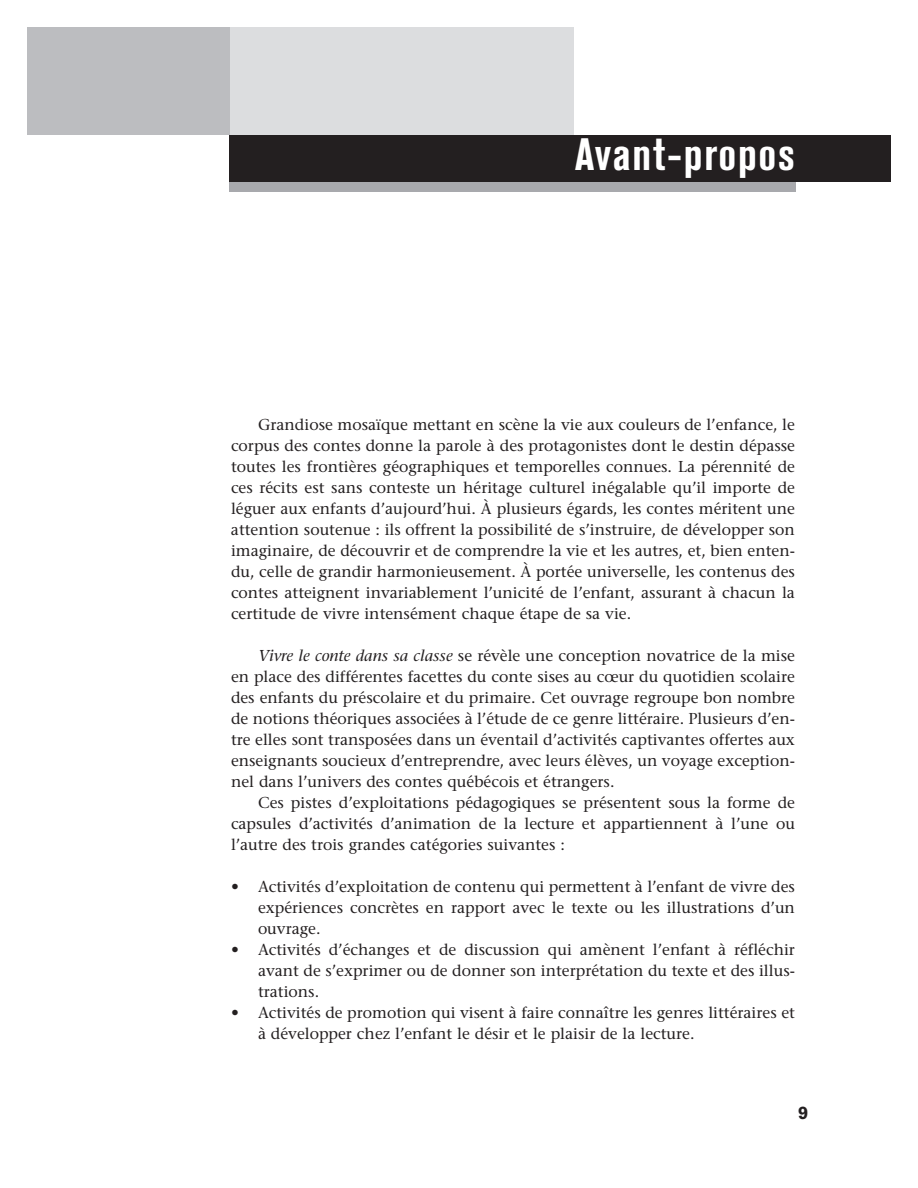
<style>
.page{position:relative;width:918px;height:1188px;background:#fff}
.page>*{position:absolute;margin:0;border:0;box-sizing:border-box;transform-origin:0 0}
.t1{font:700 condensed 45px "Akzidenz Grotesk BE";letter-spacing:.04em;color:#fff}
.t2{font:700 18px "Akzidenz Grotesk BE";color:#231f20}
.t3{font:15.75px/21px "Stone Serif";color:#231f20;text-align:justify}
.s1{font-style:italic}
</style>
<div class="page">
<div style="left:229px;top:27px;width:345px;height:108px;background:#dcdddf"></div>
<div style="left:27px;top:27px;width:203px;height:108px;background:#bcbdc0"></div>
<div style="left:230px;top:135px;width:661px;height:47px;background:#231f20"></div>
<div style="left:230px;top:182px;width:566px;height:9px;background:#a8a9ad"></div>
<h1 class="t1" style="left:575px;top:138px;width:222px">Avant-propos</h1>
<p class="t3" style="left:231px;top:416px;width:566px;text-indent:27px">Grandiose mosaïque mettant en scène la vie aux couleurs de l’enfance, le corpus des contes donne la parole à des protagonistes dont le destin dépasse toutes les frontières géographiques et temporelles connues. La pérennité de ces récits est sans conteste un héritage culturel inégalable qu’il importe de léguer aux enfants d’aujourd’hui. À plusieurs égards, les contes méritent une attention soutenue : ils offrent la possibilité de s’instruire, de développer son imaginaire, de découvrir et de comprendre la vie et les autres, et, bien enten&shy;du, celle de grandir harmonieusement. À portée universelle, les contenus des contes atteignent invariablement l’unicité de l’enfant, assurant à chacun la certitude de vivre intensément chaque étape de sa vie.</p>
<p class="t3" style="left:231px;top:647px;width:566px;text-indent:27px"><span class="s1">Vivre le conte dans sa classe</span> se révèle une conception novatrice de la mise en place des différentes facettes du conte sises au cœur du quotidien scolaire des enfants du préscolaire et du primaire. Cet ouvrage regroupe bon nombre de notions théoriques associées à l’étude de ce genre littéraire. Plusieurs d’en&shy;tre elles sont transposées dans un éventail d’activités captivantes offertes aux enseignants soucieux d’entreprendre, avec leurs élèves, un voyage exception&shy;nel dans l’univers des contes québécois et étrangers.</p>
<p class="t3" style="left:231px;top:794px;width:566px;text-indent:27px">Ces pistes d’exploitations pédagogiques se présentent sous la forme de capsules d’activités d’animation de la lecture et appartiennent à l’une ou l’autre des trois grandes catégories suivantes :</p>
<p class="t3" style="left:258px;top:878px;width:539px;text-indent:-27px">• Activités d’exploitation de contenu qui permettent à l’enfant de vivre des expériences concrètes en rapport avec le texte ou les illustrations d’un ouvrage.</p>
<p class="t3" style="left:258px;top:941px;width:539px;text-indent:-27px">• Activités d’échanges et de discussion qui amènent l’enfant à réfléchir avant de s’exprimer ou de donner son interprétation du texte et des illus&shy;trations.</p>
<p class="t3" style="left:258px;top:1004px;width:539px;text-indent:-27px">• Activités de promotion qui visent à faire connaître les genres littéraires et à développer chez l’enfant le désir et le plaisir de la lecture.</p>
<p class="t2" style="left:798px;top:1105px;width:12px">9</p>
</div>
